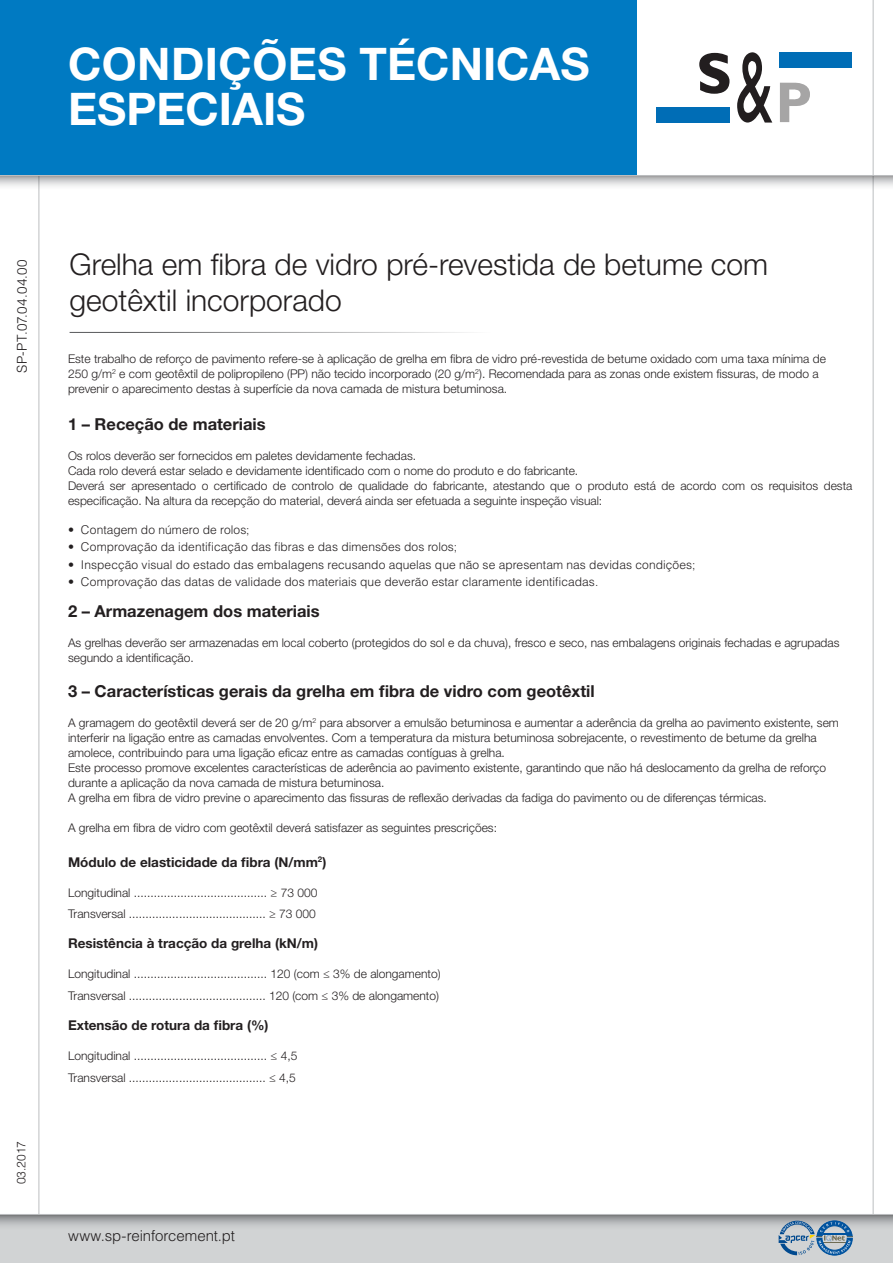
<style>
.page{position:relative;width:893px;height:1263px;background:#fff}
.page>*{position:absolute;margin:0;border:0;box-sizing:border-box;transform-origin:0 0}
.t1{font:700 45px/45px "Helvetica Neue LT Std";color:#fff}
.t2{font:300 30px/36px "Helvetica Neue LT Std";color:#231f20}
.t3{font:700 16.5px "Helvetica Neue LT Std";color:#231f20}
.t4{font:300 15px "Helvetica LT Std";letter-spacing:-.005em;color:#231f20}
.t5{font:700 13.5px "Helvetica Neue LT Std";color:#231f20}
.t6{font:300 13.5px "Helvetica LT Std";letter-spacing:.035em;color:#231f20}
.t7{font:300 12px/15px "Helvetica Neue LT Std";color:#231f20}
.t8{font:300 12px "Helvetica LT Std";letter-spacing:.005em;color:#231f20}
</style>
<div class="page">
<hr style="left:39px;top:0;width:1px;height:1263px;background:#bcbec0">
<hr style="left:873px;top:0;width:1px;height:1239px;background:#bcbec0">
<div style="left:0;top:1214px;width:893px;height:49px;background:#d1d3d4"></div>
<svg style="left:0;top:1215px;width:893px;height:11px"></svg>
<hr style="left:0;top:1214px;width:893px;height:1px;background:#bcbec0">
<div style="left:657px;top:107px;width:73px;height:15px;background:#006db6"></div>
<div style="left:779px;top:52px;width:73px;height:16px;background:#006db6"></div>
<svg style="left:699px;top:53px;width:30px;height:41px"></svg>
<svg style="left:737px;top:52px;width:35px;height:71px"></svg>
<svg style="left:780px;top:82px;width:30px;height:40px"></svg>
<svg style="left:779px;top:1220px;width:74px;height:35px"></svg>
<svg style="left:0;top:176px;width:893px;height:14px"></svg>
<hr style="left:0;top:175px;width:893px;height:1px;background:#bcbec0">
<div style="left:0;top:0;width:636px;height:175px;background:#007ac2"></div>
<hr style="left:70px;top:332px;width:481px;height:1px;background:#58595b">
<h1 class="t1" style="left:68px;top:40px;width:523px">CONDIÇÕES TÉCNICAS<br>ESPECIAIS</h1>
<p class="t6" style="left:13px;top:373px;width:115px;rotate:-90deg">SP-PT.07.04.04.00</p>
<p class="t8" style="left:14px;top:1184px;width:45px;rotate:-90deg">03.2017</p>
<h2 class="t2" style="left:70px;top:246px;width:700px">Grelha em fibra de vidro pré-revestida de betume com geotêxtil incorporado</h2>
<p class="t7" style="left:68px;top:351px;width:759px">Este trabalho de reforço de pavimento refere-se à aplicação de grelha em fibra de vidro pré-revestida de betume oxidado com uma taxa mínima de<br>250 g/m<sup>2</sup> e com geotêxtil de polipropileno (PP) não tecido incorporado (20 g/m<sup>2</sup>). Recomendada para as zonas onde existem fissuras, de modo a prevenir o aparecimento destas à superfície da nova camada de mistura betuminosa.</p>
<h3 class="t3" style="left:68px;top:414px;width:199px">1 – Receção de materiais</h3>
<p class="t7" style="left:68px;top:448px;width:786px">Os rolos deverão ser fornecidos em paletes devidamente fechadas.<br>Cada rolo deverá estar selado e devidamente identificado com o nome do produto e do fabricante.<br>Deverá ser apresentado o certificado de controlo de qualidade do fabricante, atestando que o produto está de acordo com os requisitos desta especificação. Na altura da recepção do material, deverá ainda ser efetuada a seguinte inspeção visual:</p>
<p class="t8" style="left:68px;top:522px;width:183px">• Contagem do número de rolos;</p>
<p class="t8" style="left:68px;top:540px;width:391px">• Comprovação da identificação das fibras e das dimensões dos rolos;</p>
<p class="t8" style="left:68px;top:557px;width:629px">• Inspecção visual do estado das embalagens recusando aquelas que não se apresentam nas devidas condições;</p>
<p class="t8" style="left:68px;top:574px;width:532px">• Comprovação das datas de validade dos materiais que deverão estar claramente identificadas.</p>
<h3 class="t3" style="left:68px;top:601px;width:253px">2 – Armazenagem dos materiais</h3>
<p class="t7" style="left:68px;top:635px;width:773px">As grelhas deverão ser armazenadas em local coberto (protegidos do sol e da chuva), fresco e seco, nas embalagens originais fechadas e agrupadas segundo a identificação.</p>
<h3 class="t3" style="left:68px;top:681px;width:528px">3 – Características gerais da grelha em fibra de vidro com geotêxtil</h3>
<p class="t7" style="left:68px;top:715px;width:772px">A gramagem do geotêxtil deverá ser de 20 g/m<sup>2</sup> para absorver a emulsão betuminosa e aumentar a aderência da grelha ao pavimento existente, sem interferir na ligação entre as camadas envolventes. Com a temperatura da mistura betuminosa sobrejacente, o revestimento de betume da grelha amolece, contribuindo para uma ligação eficaz entre as camadas contíguas à grelha.<br>Este processo promove excelentes características de aderência ao pavimento existente, garantindo que não há deslocamento da grelha de reforço durante a aplicação da nova camada de mistura betuminosa.<br>A grelha em fibra de vidro previne o aparecimento das fissuras de reflexão derivadas da fadiga do pavimento ou de diferenças térmicas.</p>
<p class="t7" style="left:68px;top:820px;width:431px">A grelha em fibra de vidro com geotêxtil deverá satisfazer as seguintes prescrições:</p>
<p class="t5" style="left:68px;top:853px;width:260px">Módulo de elasticidade da fibra (N/mm<sup>2</sup>)</p>
<p class="t7" style="left:68px;top:881px;width:251px;line-height:21.8px">Longitudinal ........................................ ≥ 73 000<br>Transversal ......................................... ≥ 73 000</p>
<p class="t5" style="left:68px;top:935px;width:251px">Resistência à tracção da grelha (kN/m)</p>
<p class="t7" style="left:68px;top:963px;width:374px;line-height:21.8px">Longitudinal ........................................ 120 (com ≤ 3% de alongamento)<br>Transversal ......................................... 120 (com ≤ 3% de alongamento)</p>
<p class="t5" style="left:68px;top:1017px;width:202px">Extensão de rotura da fibra (%)</p>
<p class="t7" style="left:68px;top:1045px;width:231px;line-height:21.8px">Longitudinal ........................................ ≤ 4,5<br>Transversal ......................................... ≤ 4,5</p>
<p class="t4" style="left:68px;top:1227px;width:168px">www.sp-reinforcement.pt</p>
</div>
